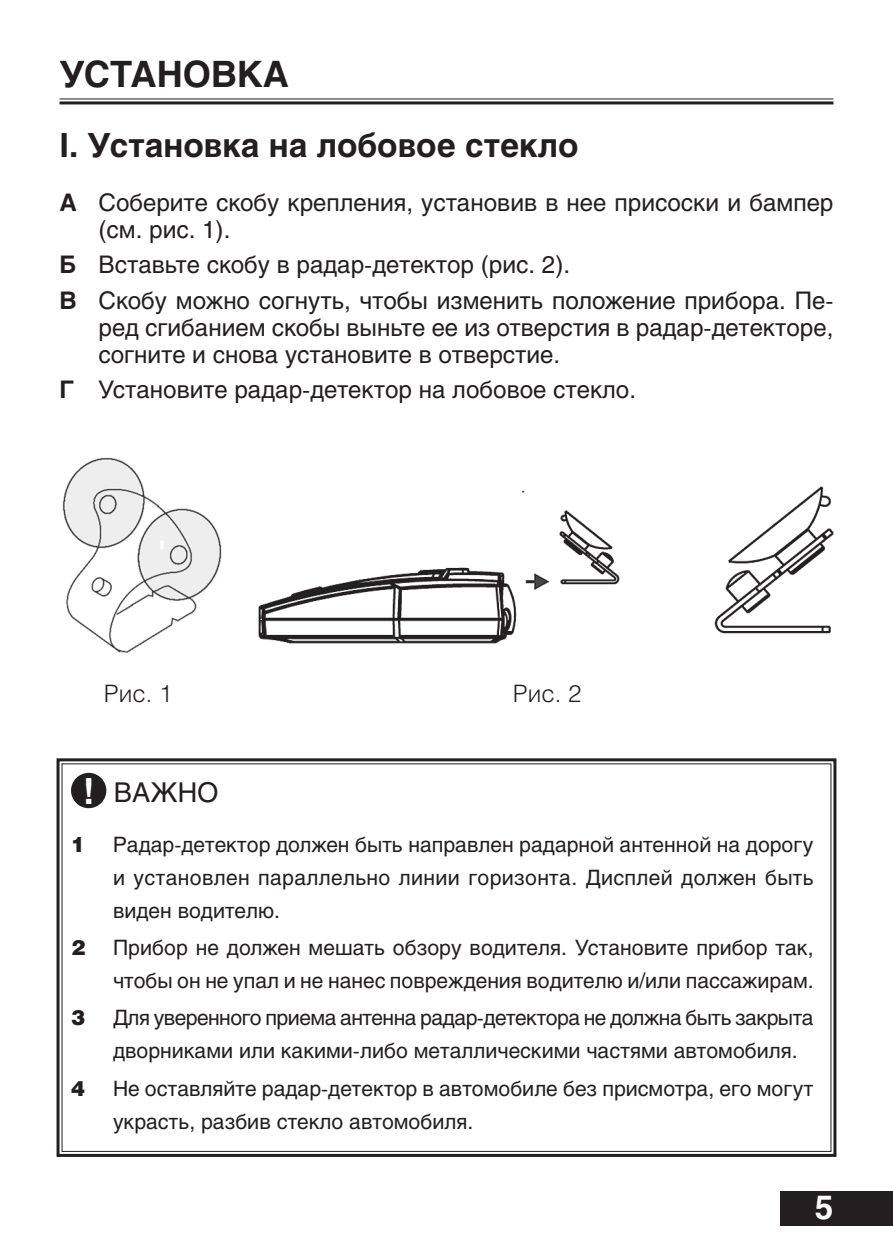
<style>
.page{position:relative;width:893px;height:1259px;background:#fff}
.page>*{position:absolute;margin:0;border:0;box-sizing:border-box;transform-origin:0 0}
.t1{font:700 36px "Helios";color:#231f20}
.t2{font:700 33px "Helios";color:#231f20}
.t3{font:700 33px "Helios";color:#fff}
.t4{font:27px "Helios";color:#231f20}
.t5{font:24px/27px "Helios";color:#231f20}
.t6{font:300 24px "Helios";color:#231f20}
.t7{font:21px/33px "Helios";color:#231f20}
.t8{font:21px/33px "Helios";letter-spacing:-.02em;color:#231f20}
.t9{font:900 21px "Helios";color:#231f20}
.s1{font-weight:700}
.s2{font-weight:700;font-size:35.7px;color:#fff}
</style>
<div class="page">
<div style="left:780px;top:1191px;width:113px;height:34px;background:#231f20"></div>
<hr style="left:60px;top:98px;width:773px;height:1px;background:#231f20">
<hr style="left:60px;top:101px;width:773px;height:3px;background:#231f20">
<img style="left:258px;top:487px;width:575px;height:157px">
<img style="left:62px;top:457px;width:160px;height:195px">
<svg style="left:56px;top:758px;width:781px;height:399px"></svg>
<h1 class="t1" style="left:60px;top:54px;width:231px">УСТАНОВКА</h1>
<h2 class="t2" style="left:60px;top:126px;width:520px">I. Установка на лобовое стекло</h2>
<p class="t5" style="left:99px;top:189px;width:736px;text-indent:-39px"><span class="s1">A</span> Соберите скобу крепления, установив в нее присоски и бампер (см. рис. 1).</p>
<p class="t5" style="left:60px;top:247px;width:775px;line-height:35.4px"><span class="s1">Б</span> Вставьте скобу в радар-детектор (рис. 2).<br><span class="s1">В</span> Скобу можно согнуть, чтобы изменить положение прибора. Пе-</p>
<p class="t5" style="left:99px;top:314px;width:736px">ред сгибанием скобы выньте ее из отверстия в радар-детекторе, согните и снова установите в отверстие.</p>
<p class="t5" style="left:60px;top:376px;width:578px"><span class="s1">Г</span> Установите радар-детектор на лобовое стекло.</p>
<p class="t6" style="left:104px;top:678px;width:70px">Рис. 1</p>
<p class="t6" style="left:513px;top:678px;width:70px">Рис. 2</p>
<p class="t4" style="left:83px;top:776px;width:137px"><span class="s2">!</span> ВАЖНО</p>
<p class="t9" style="left:71px;top:831px;width:16px">1</p>
<p class="t7" style="left:113px;top:827px;width:702px;text-align:justify">Радар-детектор должен быть направлен радарной антенной на дорогу и установлен параллельно линии горизонта. Дисплей должен быть виден водителю.</p>
<p class="t9" style="left:71px;top:934px;width:16px">2</p>
<p class="t7" style="left:113px;top:931px;width:702px">Прибор не должен мешать обзору водителя. Установите прибор так, чтобы он не упал и не нанес повреждения водителю и/или пассажирам.</p>
<p class="t9" style="left:71px;top:1004px;width:16px">3</p>
<p class="t8" style="left:113px;top:1001px;width:702px">Для уверенного приема антенна радар-детектора не должна быть закрыта дворниками или какими-либо металлическими частями автомобиля.</p>
<p class="t9" style="left:71px;top:1074px;width:16px">4</p>
<p class="t7" style="left:113px;top:1071px;width:702px">Не оставляйте радар-детектор в автомобиле без присмотра, его могут украсть, разбив стекло автомобиля.</p>
<h2 class="t3" style="left:815px;top:1188px;width:20px">5</h2>
</div>
